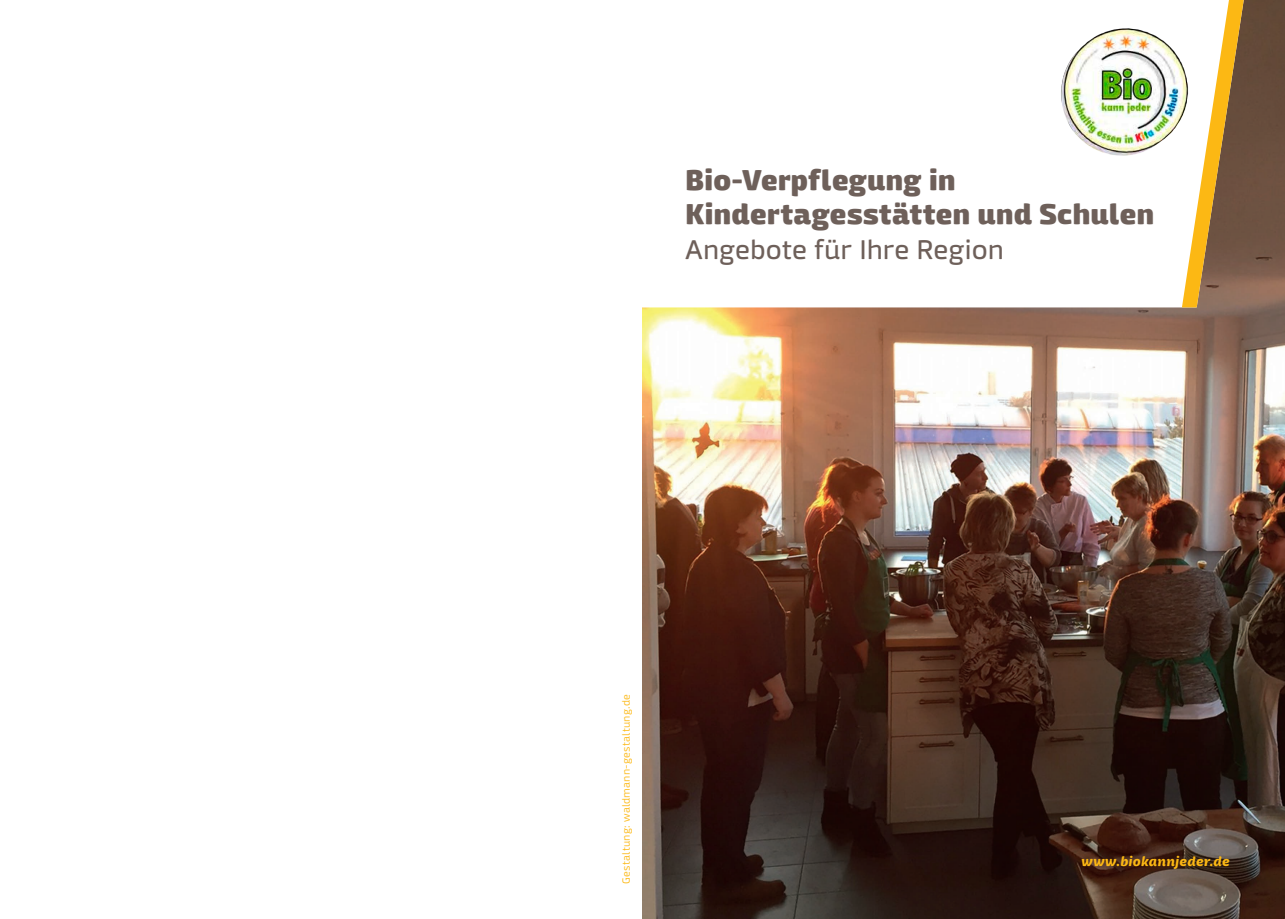
<style>
.page{position:relative;width:1285px;height:919px;background:#fff}
.page>*{position:absolute;margin:0;border:0;box-sizing:border-box;transform-origin:0 0}
.t1{font:900 28.5px/34.5px "Mangerica";color:#6e605a}
.t2{font:27px "Mangerica";letter-spacing:-.005em;color:#6e605a}
.t3{font:italic 800 13.5px "Mangerica";letter-spacing:.01em;color:#fcb814}
.t4{font:300 10.5px "Mangerica";letter-spacing:.02em;color:#fcb814}
</style>
<div class="page">
<img style="left:642px;top:0;width:642px;height:918px">
<svg style="left:642px;top:0;width:539px;height:307px"></svg>
<img style="left:1058px;top:25px;width:123px;height:132px">
<svg style="left:1181px;top:0;width:62px;height:307px"></svg>
<p class="t1" style="left:685px;top:165px;width:470px">Bio-Verpflegung in<br>Kindertagesstätten und Schulen</p>
<p class="t2" style="left:685px;top:239px;width:320px">Angebote für Ihre Region</p>
<p class="t4" style="left:620px;top:883px;width:191px;rotate:-90deg">Gestaltung: waldmann-gestaltung.de</p>
<p class="t3" style="left:1081px;top:855px;width:150px">www.biokannjeder.de</p>
</div>
